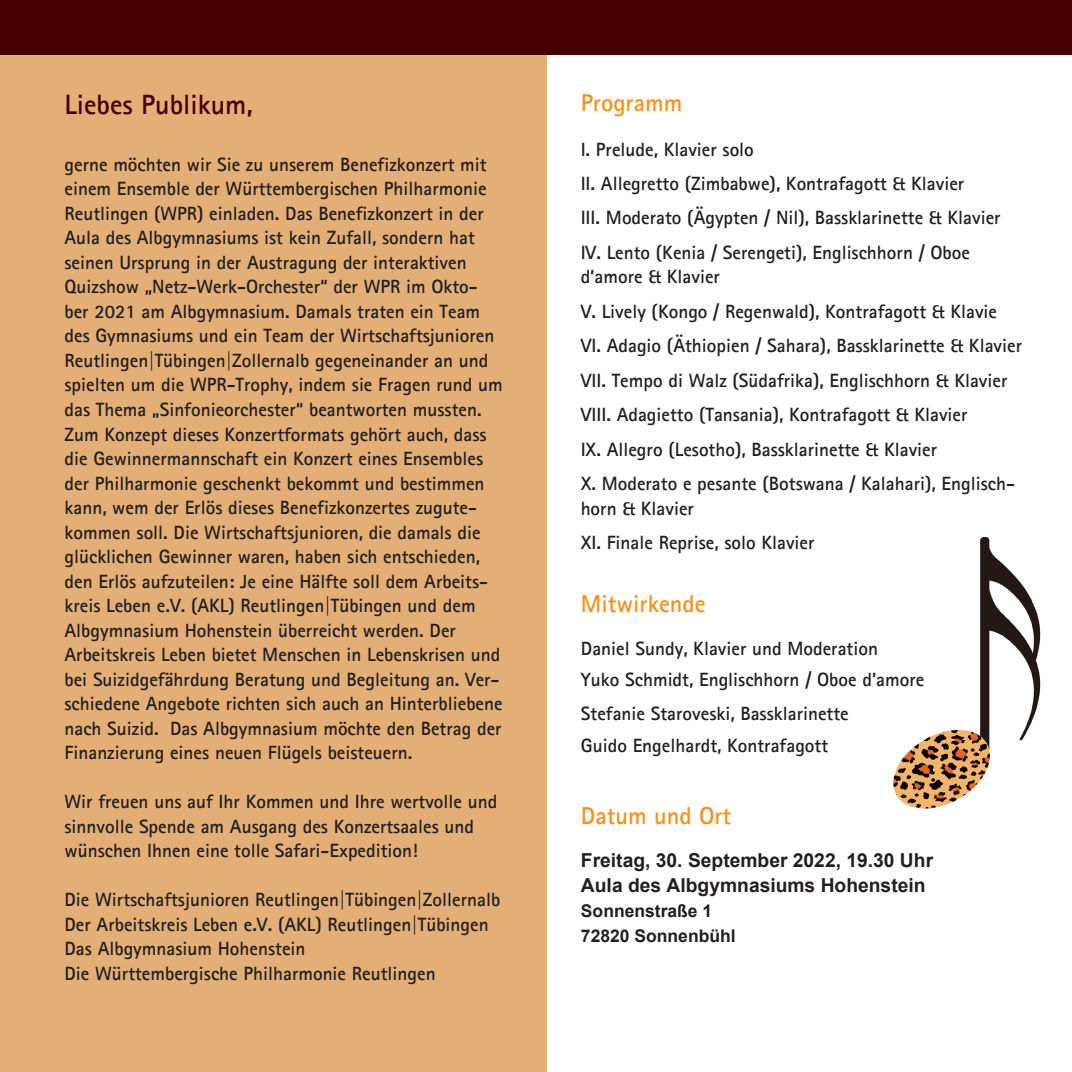
<style>
.page{position:relative;width:1072px;height:1072px;background:#fff}
.page>*{position:absolute;margin:0;border:0;box-sizing:border-box;transform-origin:0 0}
.H_1_blau{font:700 28px "Agfa Rotis Sans Serif";color:#470000}
.H_1_blau-2{font:700 24.5px "Agfa Rotis Sans Serif";color:#f6911e}
.H_1_blau-3{font:700 19.25px/24.5px "Agfa Rotis Sans Serif";color:#231f20}
.H_1_blau-4{font:700 19.25px/25px "Arial";color:#231f20}
.H_1_blau-5{font:700 17.5px/24.3px "Arial";color:#231f20}
</style>
<div class="page">
<div style="left:0;top:0;width:1071px;height:55px;background:#470000"></div>
<img style="left:893px;top:537px;width:148px;height:272px">
<div style="left:0;top:55px;width:546px;height:1016px;background:#e4af77"></div>
<p class="H_1_blau" style="left:64px;top:86px;width:190px">Liebes Publikum,</p>
<p class="H_1_blau-3" style="left:64px;top:152px;width:440px">gerne möchten wir Sie zu unserem Benefizkonzert mit einem Ensemble der Württembergischen Philharmonie Reutlingen (WPR) einladen. Das Benefizkonzert in der Aula des Albgymnasiums ist kein Zufall, sondern hat seinen Ursprung in der Austragung der interaktiven Quizshow „Netz-Werk-Orchester“ der WPR im Okto&shy;ber 2021 am Albgymnasium. Damals traten ein Team des Gymnasiums und ein Team der Wirtschaftsjunioren Reutlingen|Tübingen|Zollernalb gegeneinander an und spielten um die WPR-Trophy, indem sie Fragen rund um das Thema „Sinfonieorchester“ beantworten mussten.<br>Zum Konzept dieses Konzertformats gehört auch, dass die Gewinnermannschaft ein Konzert eines Ensembles der Philharmonie geschenkt bekommt und bestimmen kann, wem der Erlös dieses Benefizkonzertes zugute&shy;kommen soll. Die Wirtschaftsjunioren, die damals die glücklichen Gewinner waren, haben sich entschieden, den Erlös aufzuteilen: Je eine Hälfte soll dem Arbeits&shy;kreis Leben e.V. (AKL) Reutlingen|Tübingen und dem Albgymnasium Hohenstein überreicht werden. Der Arbeitskreis Leben bietet Menschen in Lebenskrisen und bei Suizidgefährdung Beratung und Begleitung an. Ver&shy;schiedene Angebote richten sich auch an Hinterbliebene nach Suizid. Das Albgymnasium möchte den Betrag der Finanzierung eines neuen Flügels beisteuern.</p>
<p class="H_1_blau-3" style="left:64px;top:789px;width:434px">Wir freuen uns auf Ihr Kommen und Ihre wertvolle und sinnvolle Spende am Ausgang des Konzertsaales und wünschen Ihnen eine tolle Safari-Expedition!</p>
<p class="H_1_blau-3" style="left:64px;top:887px;width:437px">Die Wirtschaftsjunioren Reutlingen|Tübingen|Zollernalb</p>
<p class="H_1_blau-3" style="left:64px;top:911px;width:426px">Der Arbeitskreis Leben e.V. (AKL) Reutlingen|Tübingen</p>
<p class="H_1_blau-3" style="left:64px;top:936px;width:242px">Das Albgymnasium Hohenstein</p>
<p class="H_1_blau-3" style="left:64px;top:960px;width:373px">Die Württembergische Philharmonie Reutlingen</p>
<p class="H_1_blau-2" style="left:580px;top:87px;width:103px">Programm</p>
<p class="H_1_blau-3" style="left:580px;top:136px;width:175px">I. Prelude, Klavier solo</p>
<p class="H_1_blau-3" style="left:580px;top:171px;width:385px">II. Allegretto (Zimbabwe), Kontrafagott &amp; Klavier</p>
<p class="H_1_blau-3" style="left:580px;top:205px;width:421px">III. Moderato (Ägypten / Nil), Bassklarinette &amp; Klavier</p>
<p class="H_1_blau-3" style="left:580px;top:240px;width:391px">IV. Lento (Kenia / Serengeti), Englischhorn / Oboe d‘amore &amp; Klavier</p>
<p class="H_1_blau-3" style="left:580px;top:299px;width:418px">V. Lively (Kongo / Regenwald), Kontrafagott &amp; Klavie</p>
<p class="H_1_blau-3" style="left:580px;top:333px;width:443px">VI. Adagio (Äthiopien / Sahara), Bassklarinette &amp; Klavier</p>
<p class="H_1_blau-3" style="left:580px;top:367px;width:428px">VII. Tempo di Walz (Südafrika), Englischhorn &amp; Klavier</p>
<p class="H_1_blau-3" style="left:580px;top:402px;width:388px">VIII. Adagietto (Tansania), Kontrafagott &amp; Klavier</p>
<p class="H_1_blau-3" style="left:580px;top:436px;width:358px">IX. Allegro (Lesotho), Bassklarinette &amp; Klavier</p>
<p class="H_1_blau-3" style="left:580px;top:471px;width:436px">X. Moderato e pesante (Botswana / Kalahari), Englisch&shy;horn &amp; Klavier</p>
<p class="H_1_blau-3" style="left:580px;top:530px;width:235px">XI. Finale Reprise, solo Klavier</p>
<p class="H_1_blau-2" style="left:581px;top:588px;width:126px">Mitwirkende</p>
<p class="H_1_blau-3" style="left:581px;top:632px;width:345px;line-height:32.4px">Daniel Sundy, Klavier und Moderation<br>Yuko Schmidt, Englischhorn / Oboe d’amore Stefanie Staroveski, Bassklarinette<br>Guido Engelhardt, Kontrafagott</p>
<p class="H_1_blau-2" style="left:581px;top:800px;width:152px">Datum und Ort</p>
<p class="H_1_blau-4" style="left:581px;top:847px;width:354px">Freitag, 30. September 2022, 19.30 Uhr<br>Aula des Albgymnasiums Hohenstein</p>
<p class="H_1_blau-5" style="left:581px;top:899px;width:156px">Sonnenstraße 1<br>72820 Sonnenbühl</p>
</div>
